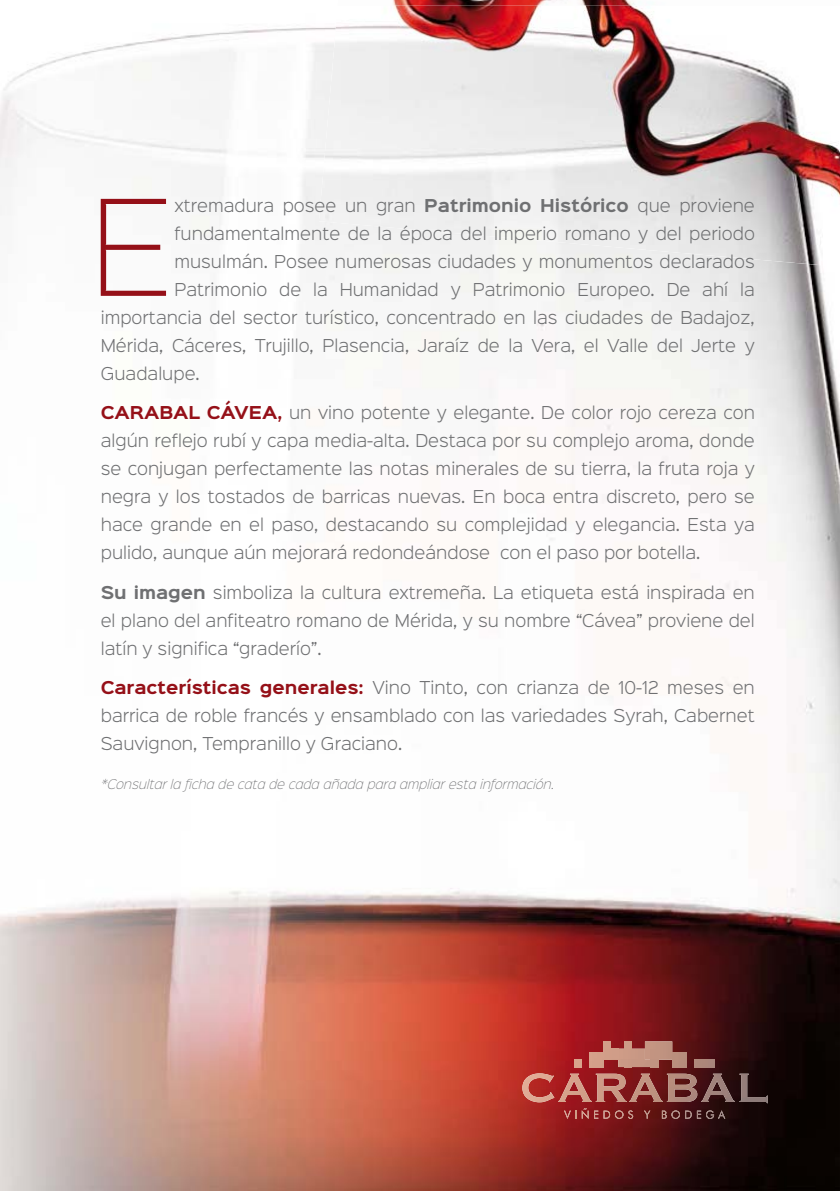
<style>
.page{position:relative;width:840px;height:1191px;background:#fff}
.page>*{position:absolute;margin:0;border:0;box-sizing:border-box;transform-origin:0 0}
.t1{font:119.8px "Sinkin Sans 200 X Light";color:#951018}
.t2{font:300 16px/28px "Sinkin Sans 300";color:#6f7072;text-align:justify}
.t3{font:italic 12px "Sinkin Sans 200 X Light";color:#6f7072}
.s1{font-family:"Sinkin Sans 700";font-weight:700}
.s2{font-family:"Sinkin Sans 700";font-weight:700;color:#951018}
</style>
<div class="page">
<img style="left:0;top:27px;width:839px;height:1164px">
<img style="left:393px;top:0;width:242px;height:6px">
<img style="left:319px;top:6px;width:520px;height:261px">
<img style="left:522px;top:1073px;width:32px;height:29px">
<img style="left:558px;top:1073px;width:33px;height:29px">
<img style="left:595px;top:1073px;width:31px;height:29px">
<img style="left:629px;top:1073px;width:33px;height:29px">
<img style="left:666px;top:1073px;width:31px;height:29px">
<img style="left:701px;top:1073px;width:33px;height:29px">
<img style="left:739px;top:1073px;width:28px;height:30px">
<svg style="left:563px;top:1108px;width:69px;height:11px"></svg>
<svg style="left:643px;top:1110px;width:7px;height:8px"></svg>
<svg style="left:661px;top:1110px;width:63px;height:8px"></svg>
<img style="left:618px;top:1048px;width:32px;height:19px">
<img style="left:603px;top:1048px;width:15px;height:11px">
<svg style="left:623px;top:1041px;width:8px;height:8px"></svg>
<svg style="left:603px;top:1041px;width:7px;height:7px"></svg>
<svg style="left:623px;top:1059px;width:8px;height:8px"></svg>
<img style="left:644px;top:1041px;width:28px;height:18px">
<img style="left:672px;top:1052px;width:14px;height:15px">
<img style="left:589px;top:1052px;width:14px;height:15px">
<img style="left:694px;top:1059px;width:20px;height:8px">
<svg style="left:574px;top:1059px;width:7px;height:8px"></svg>
<svg style="left:650px;top:1052px;width:7px;height:15px"></svg>
<h1 class="t1" style="left:90px;top:184px;width:86px">E</h1>
<p class="t2" style="left:174px;top:193px;width:581px">xtremadura posee un gran <span class="s1">Patrimonio Histórico</span> que proviene</p>
<p class="t2" style="left:174px;top:221px;width:581px">fundamentalmente de la época del imperio romano y del periodo</p>
<p class="t2" style="left:174px;top:249px;width:581px">musulmán. Posee numerosas ciudades y monumentos declarados</p>
<p class="t2" style="left:174px;top:277px;width:581px">Patrimonio de la Humanidad y Patrimonio Europeo. De ahí la</p>
<p class="t2" style="left:101px;top:305px;width:655px">importancia del sector turístico, concentrado en las ciudades de Badajoz,</p>
<p class="t2" style="left:101px;top:333px;width:655px">Mérida, Cáceres, Trujillo, Plasencia, Jaraíz de la Vera, el Valle del Jerte y</p>
<p class="t2" style="left:101px;top:361px;width:101px">Guadalupe.</p>
<p class="t2" style="left:101px;top:400px;width:655px"><span class="s2">CARABAL CÁVEA,</span> un vino potente y elegante. De color rojo cereza con algún reflejo rubí y capa media-alta. Destaca por su complejo aroma, donde se conjugan perfectamente las notas minerales de su tierra, la fruta roja y negra y los tostados de barricas nuevas. En boca entra discreto, pero se hace grande en el paso, destacando su complejidad y elegancia. Esta ya pulido, aunque aún mejorará redondeándose con el paso por botella.</p>
<p class="t2" style="left:101px;top:579px;width:655px"><span class="s1">Su imagen</span> simboliza la cultura extremeña. La etiqueta está inspirada en el plano del anfiteatro romano de Mérida, y su nombre “Cávea” proviene del latín y significa “graderío”.</p>
<p class="t2" style="left:101px;top:675px;width:655px"><span class="s2">Características generales:</span> Vino Tinto, con crianza de 10-12 meses en barrica de roble francés y ensamblado con las variedades Syrah, Cabernet Sauvignon, Tempranillo y Graciano.</p>
<p class="t3" style="left:101px;top:778px;width:455px">*Consultar la ficha de cata de cada añada para ampliar esta información.</p>
</div>
